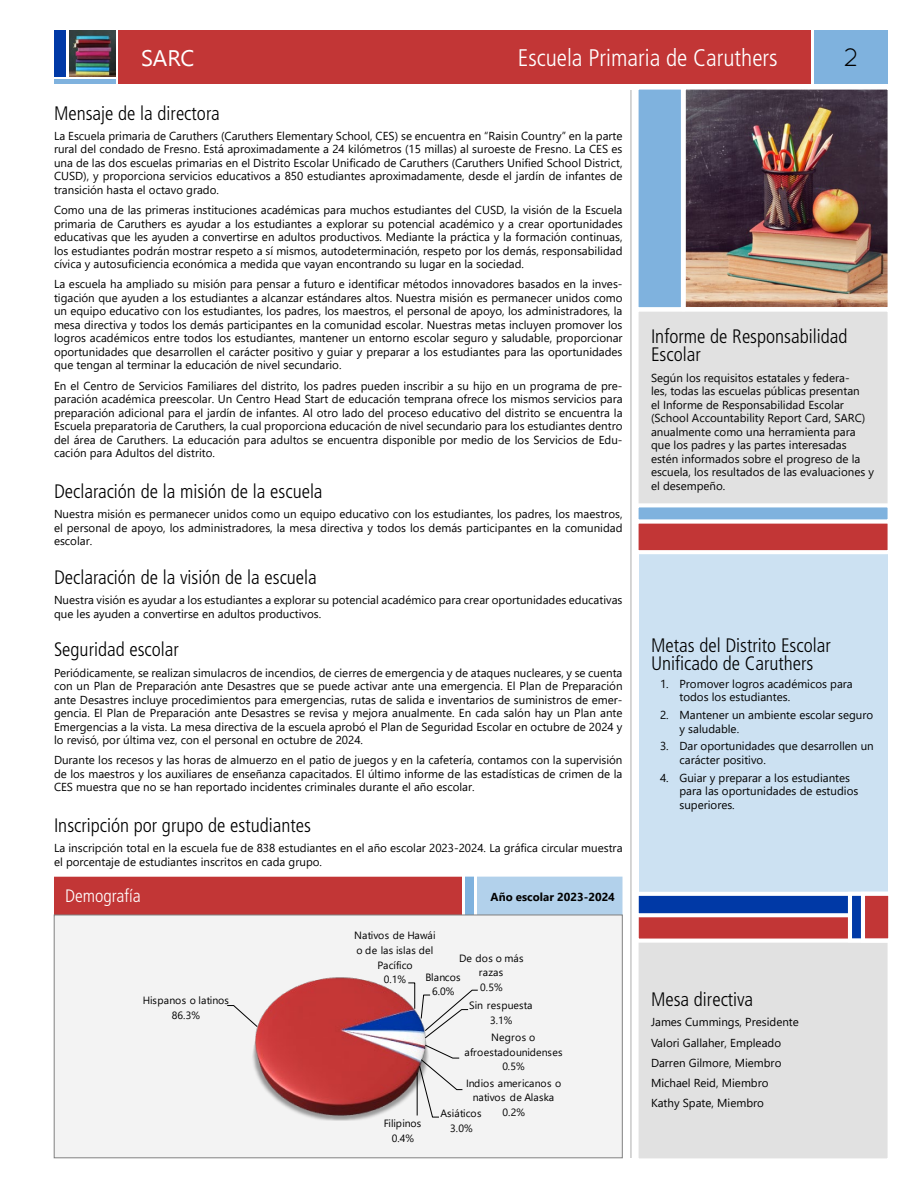
<style>
.page{position:relative;width:918px;height:1188px;background:#fff}
.page>*{position:absolute;margin:0;border:0;box-sizing:border-box;transform-origin:0 0}
.t1{font:25.5px "Quicksand";color:#010101}
.t2{font:300 condensed 24px "Frutiger LT Std";color:#fff}
.t3{font:300 condensed 19.5px/18px "Frutiger LT Std";color:#010101}
.t4{font:300 condensed 18px "Frutiger LT Std";color:#fff}
.t5{font:11.55px/13.5px "Segoe UI";color:#010101}
.t6{font:700 11.55px "Segoe UI";color:#010101}
.t7{font:10.5px/14.5px "Segoe UI";letter-spacing:.015em;color:#000;text-align:center}
.t8{font:10.5px/14.5px "Segoe UI";letter-spacing:-.005em;color:#000;text-align:center}
.t9{font:10.5px/14.5px "Segoe UI";letter-spacing:-.01em;color:#000;text-align:center}
</style>
<div class="page">
<div style="left:815px;top:30px;width:73px;height:54px;background:#7fb2de"></div>
<div style="left:639px;top:90px;width:249px;height:1068px;background:#cce1f2"></div>
<hr style="left:630px;top:90px;width:2px;height:1068px;background:#c8c8c8">
<div style="left:118px;top:30px;width:694px;height:54px;background:#c23636"></div>
<img style="left:69px;top:30px;width:47px;height:46px">
<div style="left:54px;top:30px;width:12px;height:46px;background:#0039a6"></div>
<hr style="left:54px;top:80px;width:62px;height:4px;background:#7fb2de">
<div style="left:638px;top:313px;width:250px;height:190px;background:#e1e1e1"></div>
<div style="left:638px;top:943px;width:250px;height:216px;background:#e1e1e1"></div>
<div style="left:635px;top:519px;width:257px;height:35px;background:#c23636;border:4px solid #fff"></div>
<div style="left:635px;top:503px;width:257px;height:20px;background:#7fb2de;border:4px solid #fff"></div>
<svg style="left:638px;top:89px;width:42px;height:224px;background:#85b6df"></svg>
<img style="left:680px;top:83px;width:208px;height:230px">
<div style="left:635px;top:908px;width:257px;height:35px;background:#c23636;border:4px solid #fff"></div>
<div style="left:635px;top:892px;width:257px;height:25px;background:#0039a6;border:4px solid #fff"></div>
<div style="left:848px;top:892px;width:43px;height:50px;background:#0039a6;border:4px solid #fff"></div>
<svg style="left:866px;top:897px;width:21px;height:40px"></svg>
<div style="left:861px;top:892px;width:31px;height:50px;border:4px solid #fff"></div>
<div style="left:54px;top:877px;width:408px;height:40px;background:#c23636;border:3px solid #c23636"></div>
<div style="left:465px;top:877px;width:9px;height:40px;background:#7fb2de"></div>
<div style="left:477px;top:877px;width:145px;height:40px;background:#b2d1eb;border:3px solid #b2d1eb"></div>
<div style="left:54px;top:915px;width:568px;height:243px;background:#f3f3f3;border:1px solid #808080"></div>
<img style="left:252px;top:977px;width:155px;height:144px">
<svg style="left:227px;top:1005px;width:31px;height:23px"></svg>
<svg style="left:407px;top:982px;width:71px;height:136px"></svg>
<h2 class="t2" style="left:518px;top:44px;width:261px">Escuela Primaria de Caruthers</h2>
<h1 class="t1" style="left:844px;top:42px;width:17px">2</h1>
<h3 class="t3" style="left:54px;top:104px;width:167px">Mensaje de la directora</h3>
<p class="t5" style="left:54px;top:128px;width:570px;text-align:justify">La Escuela primaria de Caruthers (Caruthers Elementary School, CES) se encuentra en “Raisin Country” en la parte rural del condado de Fresno. Está aproximadamente a 24 kilómetros (15 millas) al suroeste de Fresno. La CES es una de las dos escuelas primarias en el Distrito Escolar Unificado de Caruthers (Caruthers Unified School District, CUSD), y proporciona servicios educativos a 850 estudiantes aproximadamente, desde el jardín de infantes de transición hasta el octavo grado.</p>
<p class="t5" style="left:54px;top:202px;width:570px;text-align:justify">Como una de las primeras instituciones académicas para muchos estudiantes del CUSD, la visión de la Escuela primaria de Caruthers es ayudar a los estudiantes a explorar su potencial académico y a crear oportunidades educativas que les ayuden a convertirse en adultos productivos. Mediante la práctica y la formación continuas, los estudiantes podrán mostrar respeto a sí mismos, autodeterminación, respeto por los demás, responsabilidad cívica y autosuficiencia económica a medida que vayan encontrando su lugar en la sociedad.</p>
<p class="t5" style="left:54px;top:277px;width:570px;text-align:justify">La escuela ha ampliado su misión para pensar a futuro e identificar métodos innovadores basados en la inves&shy;tigación que ayuden a los estudiantes a alcanzar estándares altos. Nuestra misión es permanecer unidos como un equipo educativo con los estudiantes, los padres, los maestros, el personal de apoyo, los administradores, la mesa directiva y todos los demás participantes en la comunidad escolar. Nuestras metas incluyen promover los logros académicos entre todos los estudiantes, mantener un entorno escolar seguro y saludable, proporcionar oportunidades que desarrollen el carácter positivo y guiar y preparar a los estudiantes para las oportunidades que tengan al terminar la educación de nivel secundario.</p>
<p class="t5" style="left:54px;top:378px;width:570px;text-align:justify">En el Centro de Servicios Familiares del distrito, los padres pueden inscribir a su hijo en un programa de pre&shy;paración académica preescolar. Un Centro Head Start de educación temprana ofrece los mismos servicios para preparación adicional para el jardín de infantes. Al otro lado del proceso educativo del distrito se encuentra la Escuela preparatoria de Caruthers, la cual proporciona educación de nivel secundario para los estudiantes dentro del área de Caruthers. La educación para adultos se encuentra disponible por medio de los Servicios de Edu&shy;cación para Adultos del distrito.</p>
<h3 class="t3" style="left:54px;top:482px;width:270px">Declaración de la misión de la escuela</h3>
<p class="t5" style="left:54px;top:506px;width:570px;text-align:justify">Nuestra misión es permanecer unidos como un equipo educativo con los estudiantes, los padres, los maestros, el personal de apoyo, los administradores, la mesa directiva y todos los demás participantes en la comunidad escolar.</p>
<h3 class="t3" style="left:54px;top:568px;width:264px">Declaración de la visión de la escuela</h3>
<p class="t5" style="left:54px;top:592px;width:570px">Nuestra visión es ayudar a los estudiantes a explorar su potencial académico para crear oportunidades educativas que les ayuden a convertirse en adultos productivos.</p>
<h3 class="t3" style="left:54px;top:641px;width:126px">Seguridad escolar</h3>
<p class="t5" style="left:54px;top:665px;width:570px;text-align:justify">Periódicamente, se realizan simulacros de incendios, de cierres de emergencia y de ataques nucleares, y se cuenta con un Plan de Preparación ante Desastres que se puede activar ante una emergencia. El Plan de Preparación ante Desastres incluye procedimientos para emergencias, rutas de salida e inventarios de suministros de emer&shy;gencia. El Plan de Preparación ante Desastres se revisa y mejora anualmente. En cada salón hay un Plan ante Emergencias a la vista. La mesa directiva de la escuela aprobó el Plan de Seguridad Escolar en octubre de 2024 y lo revisó, por última vez, con el personal en octubre de 2024.</p>
<p class="t5" style="left:54px;top:752px;width:570px;text-align:justify">Durante los recesos y las horas de almuerzo en el patio de juegos y en la cafetería, contamos con la supervisión de los maestros y los auxiliares de enseñanza capacitados. El último informe de las estadísticas de crimen de la CES muestra que no se han reportado incidentes criminales durante el año escolar.</p>
<h3 class="t3" style="left:54px;top:817px;width:259px">Inscripción por grupo de estudiantes</h3>
<p class="t5" style="left:54px;top:841px;width:570px">La inscripción total en la escuela fue de 838 estudiantes en el año escolar 2023-2024. La gráfica circular muestra el porcentaje de estudiantes inscritos en cada grupo.</p>
<h3 class="t4" style="left:65px;top:886px;width:77px">Demografía</h3>
<p class="t6" style="left:491px;top:886px;width:126px">Año escolar 2023-2024</p>
<p class="t8" style="left:143px;top:993px;width:88px">Hispanos o latinos<br>86.3%</p>
<p class="t7" style="left:354px;top:928px;width:83px">Nativos de Hawái o de las islas del<br>Pacífico<br>0.1%</p>
<p class="t7" style="left:459px;top:950px;width:66px">De dos o más razas<br>0.5%</p>
<p class="t7" style="left:469px;top:997px;width:65px">Sin respuesta<br>3.1%</p>
<p class="t8" style="left:426px;top:969px;width:37px">Blancos<br>6.0%</p>
<p class="t9" style="left:384px;top:1115px;width:39px">Filipinos<br>0.4%</p>
<p class="t7" style="left:464px;top:1029px;width:100px">Negros o afroestadounidenses<br>0.5%</p>
<p class="t8" style="left:466px;top:1075px;width:97px">Indios americanos o nativos de Alaska</p>
<p class="t8" style="left:441px;top:1105px;width:42px">Asiáticos</p>
<p class="t7" style="left:503px;top:1104px;width:24px">0.2%</p>
<p class="t7" style="left:450px;top:1120px;width:24px">3.0%</p>
<h3 class="t3" style="left:651px;top:328px;width:198px">Informe de Responsabilidad<br>Escolar</h3>
<p class="t5" style="left:651px;top:370px;width:225px">Según los requisitos estatales y federa-<br>les, todas las escuelas públicas presentan<br>el Informe de Responsabilidad Escolar (School Accountability Report Card, SARC) anualmente como una herramienta para que los padres y las partes interesadas estén informados sobre el progreso de la escuela, los resultados de las evaluaciones y el desempeño.</p>
<h3 class="t3" style="left:651px;top:636px;width:181px">Metas del Distrito Escolar<br>Unificado de Caruthers</h3>
<p class="t5" style="left:679px;top:676px;width:175px;text-indent:-19px">1. Promover logros académicos para todos los estudiantes.</p>
<p class="t5" style="left:679px;top:707px;width:195px;text-indent:-19px">2. Mantener un ambiente escolar seguro y saludable.</p>
<p class="t5" style="left:679px;top:739px;width:196px;text-indent:-19px">3. Dar oportunidades que desarrollen un carácter positivo.</p>
<p class="t5" style="left:679px;top:770px;width:180px;text-indent:-19px">4. Guiar y preparar a los estudiantes para las oportunidades de estudios superiores.</p>
<h3 class="t3" style="left:651px;top:991px;width:104px">Mesa directiva</h3>
<p class="t5" style="left:651px;top:1011px;width:149px;line-height:20.2px">James Cummings, Presidente<br>Valori Gallaher, Empleado<br>Darren Gilmore, Miembro<br>Michael Reid, Miembro<br>Kathy Spate, Miembro</p>
</div>
